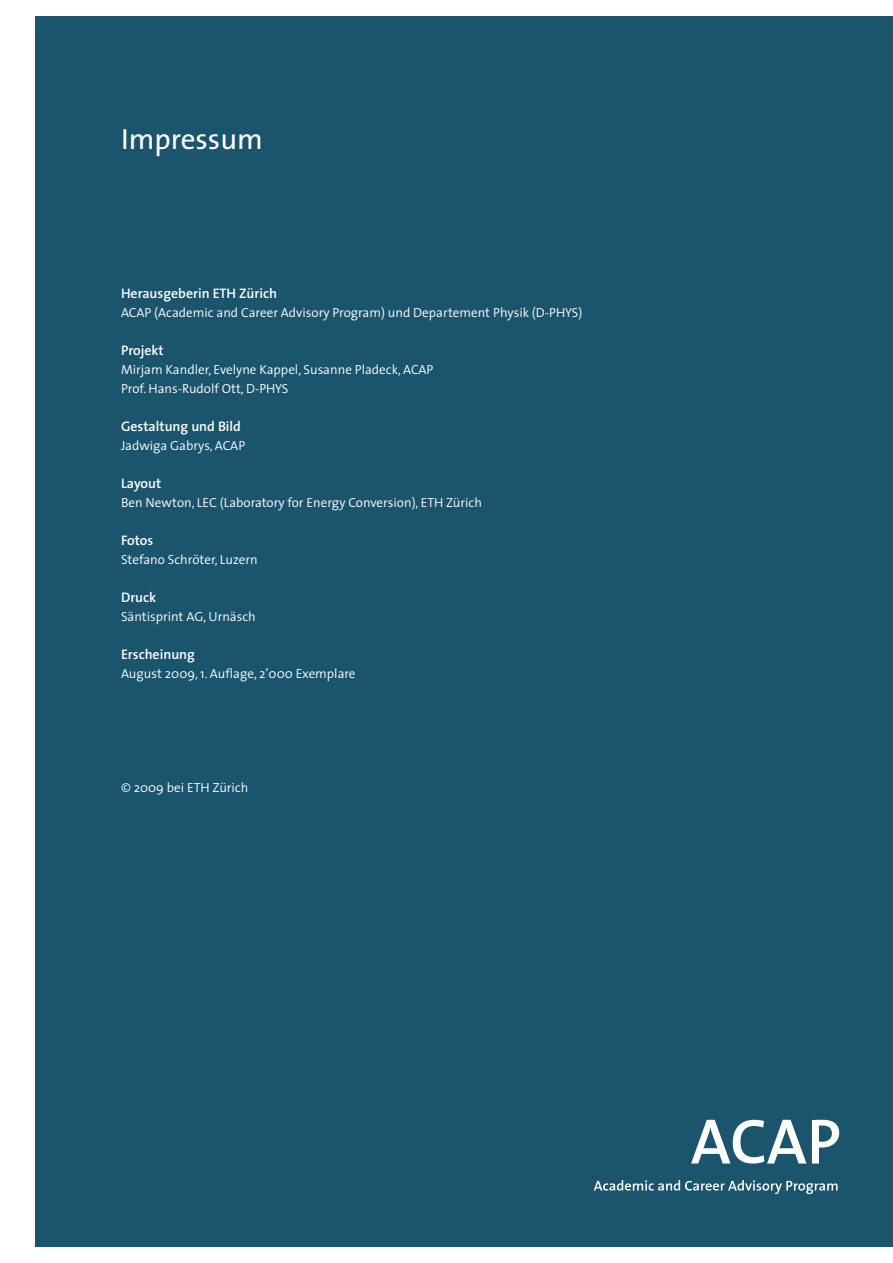
<style>
.page{position:relative;width:893px;height:1263px;background:#fff}
.page>*{position:absolute;margin:0;border:0;box-sizing:border-box;transform-origin:0 0}
.t1{font:29.25px "The Sans";color:#fff}
.t2{font:600 13.95px "The Sans";color:#fff}
.t3{font:300 13.2px/19px "The Sans";color:#fff}
</style>
<div class="page">
<div style="left:0;top:16px;width:893px;height:1231px;background:#1b556d"></div>
<svg style="left:691px;top:1120px;width:115px;height:44px"></svg>
<svg style="left:812px;top:1120px;width:27px;height:44px"></svg>
<svg style="left:594px;top:1180px;width:243px;height:14px"></svg>
<div style="left:0;top:16px;width:35px;height:1231px;background:#fff"></div>
<h1 class="t1" style="left:121px;top:128px;width:143px">Impressum</h1>
<p class="t2" style="left:121px;top:288px;width:157px">Herausgeberin ETH Zürich</p>
<p class="t3" style="left:121px;top:305px;width:463px">ACAP (Academic and Career Advisory Program) und Departement Physik (D-PHYS)</p>
<p class="t2" style="left:121px;top:345px;width:44px">Projekt</p>
<p class="t3" style="left:121px;top:362px;width:314px">Mirjam Kandler, Evelyne Kappel, Susanne Pladeck, ACAP<br>Prof. Hans-Rudolf Ott, D-PHYS</p>
<p class="t2" style="left:121px;top:421px;width:121px">Gestaltung und Bild</p>
<p class="t3" style="left:121px;top:438px;width:126px">Jadwiga Gabrys, ACAP</p>
<p class="t2" style="left:121px;top:478px;width:42px">Layout</p>
<p class="t3" style="left:121px;top:495px;width:362px">Ben Newton, LEC (Laboratory for Energy Conversion), ETH Zürich</p>
<p class="t2" style="left:121px;top:535px;width:34px">Fotos</p>
<p class="t3" style="left:121px;top:552px;width:138px">Stefano Schröter, Luzern</p>
<p class="t2" style="left:121px;top:592px;width:37px">Druck</p>
<p class="t3" style="left:121px;top:609px;width:136px">Säntisprint AG, Urnäsch</p>
<p class="t2" style="left:121px;top:649px;width:75px">Erscheinung</p>
<p class="t3" style="left:121px;top:666px;width:236px">August 2009, 1. Auflage, 2’000 Exemplare</p>
<p class="t3" style="left:121px;top:780px;width:129px">© 2009 bei ETH Zürich</p>
</div>
